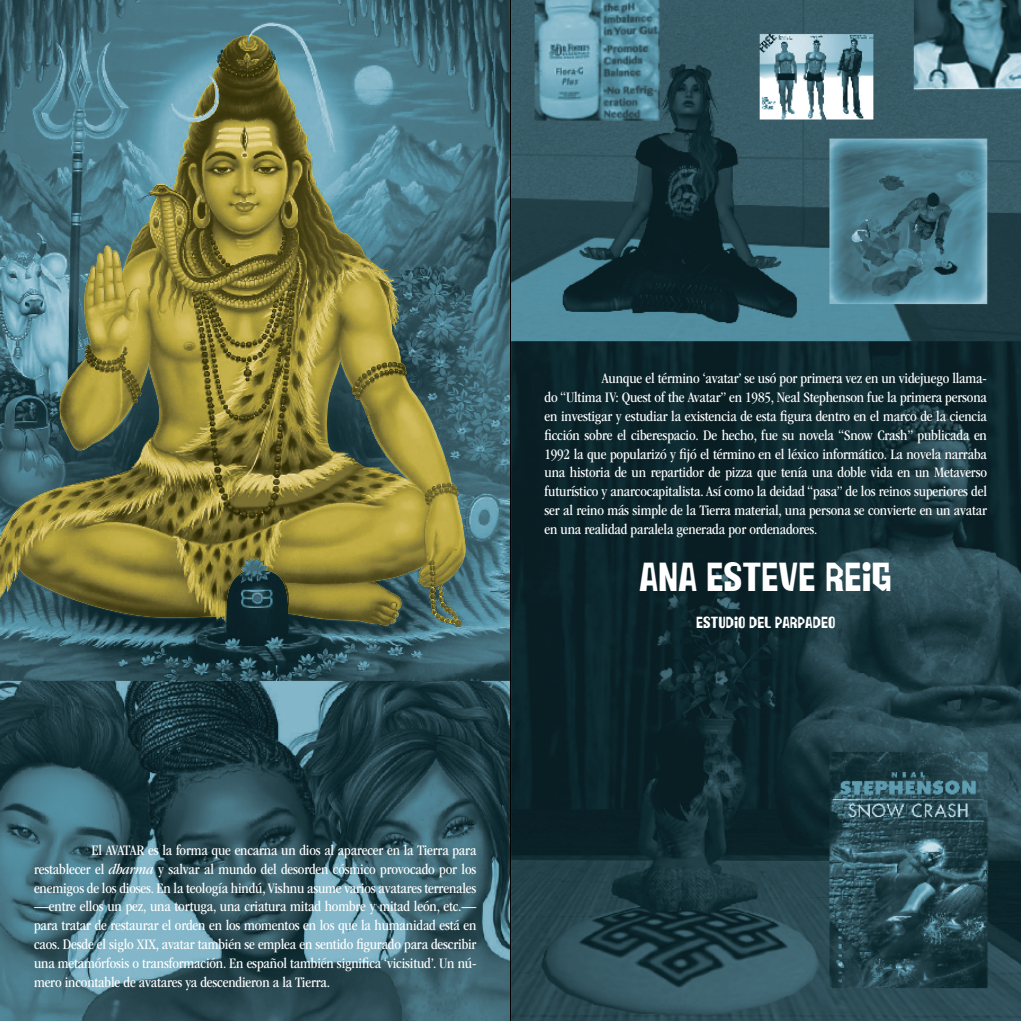
<style>
.page{position:relative;width:1021px;height:1021px;background:#fff}
.page>*{position:absolute;margin:0;border:0;box-sizing:border-box;transform-origin:0 0}
.t1{font:900 condensed 37.8px "YUPI";color:#fff}
.t2{font:condensed 15px/18.9px "ITC Garamond Std";letter-spacing:-.01em;color:#fff;text-align:justify}
.t3{font:900 condensed 15px "YUPI";color:#fff}
.s1{font-style:italic}
</style>
<div class="page">
<img style="left:0;top:0;width:1020px;height:1020px">
<svg style="left:0;top:35px;width:466px;height:591px;background:#707d59"></svg>
<img style="left:0;top:35px;width:249px;height:585px">
<hr style="left:510px;top:0;width:1px;height:1020px;background:#000">
<svg style="left:3px;top:558px;width:48px;height:20px"></svg>
<p class="t2" style="left:544px;top:369px;width:444px;text-indent:57px">Aunque el término ‘avatar’ se usó por primera vez en un videjuego llama&shy;do “Ultima IV: Quest of the Avatar” en 1985, Neal Stephenson fue la primera persona en investigar y estudiar la existencia de esta figura dentro en el marco de la ciencia ficción sobre el ciberespacio. De hecho, fue su novela “Snow Crash” publicada en 1992 la que popularizó y fijó el término en el léxico informático. La novela narraba una historia de un repartidor de pizza que tenía una doble vida en un Metaverso futurístico y anarcocapitalista. Así como la deidad “pasa” de los reinos superiores del ser al reino más simple de la Tierra material, una persona se convierte en un avatar en una realidad paralela generada por ordenadores.</p>
<h1 class="t1" style="left:639px;top:553px;width:254px">ANA ESTEVE REIG</h1>
<p class="t3" style="left:696px;top:613px;width:141px">ESTUDIO DEL PARPADEO</p>
<p class="t2" style="left:34px;top:840px;width:444px;text-indent:57px">El AVATAR es la forma que encarna un dios al aparecer en la Tierra para restablecer el <span class="s1">dharma</span> y salvar al mundo del desorden cósmico provocado por los enemigos de los dioses. En la teología hindú, Vishnu asume varios avatares terrenales —entre ellos un pez, una tortuga, una criatura mitad hombre y mitad león, etc.— para tratar de restaurar el orden en los momentos en los que la humanidad está en caos. Desde el siglo XIX, avatar también se emplea en sentido figurado para describir una metamórfosis o transformación. En español también significa ‘vicisitud’. Un nú&shy;mero incontable de avatares ya descendieron a la Tierra.</p>
</div>
